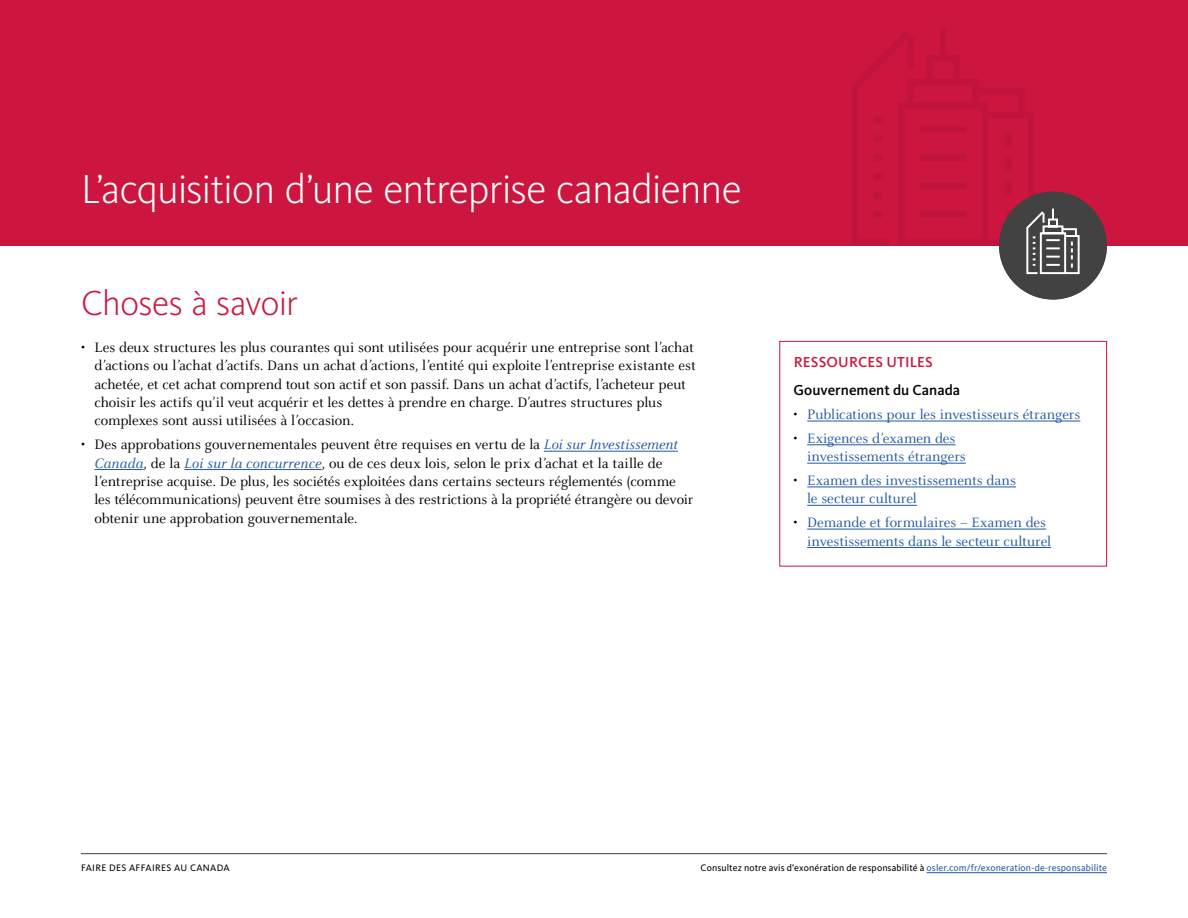
<style>
.page{position:relative;width:1188px;height:918px;background:#fff}
.page>*{position:absolute;margin:0;border:0;box-sizing:border-box;transform-origin:0 0}
.t1{font:300 42px "Kievit Pro";letter-spacing:-.025em;color:#fff}
.t2{font:300 36px "Kievit Pro";letter-spacing:-.015em;color:#cd163f}
.t3{font:15px/18.3px "Celeste OT";letter-spacing:-.005em;color:#000}
.t4{font:15px/18.3px "Celeste OT";letter-spacing:-.005em;color:#2258a4}
.t5{font:500 15px "Kievit Pro";color:#000}
.t6{font:500 15px "Kievit Pro";letter-spacing:.01em;color:#cd163f}
.t7{font:9.75px "Kievit Pro";letter-spacing:.015em;color:#000}
.t8{font:9.75px "Kievit Pro";letter-spacing:.035em;color:#000}
.s1{font-style:italic;color:#2258a4}
.s2{color:#000}
.s3{color:#2258a4}
</style>
<div class="page">
<div style="left:0;top:0;width:1188px;height:246px;background:#cd163f"></div>
<hr style="left:81px;top:853px;width:1026px;height:1px;background:#414141">
<hr style="left:807px;top:421px;width:273px;height:1px;background:#2258a4">
<hr style="left:807px;top:445px;width:149px;height:1px;background:#2258a4">
<hr style="left:807px;top:463px;width:159px;height:1px;background:#2258a4">
<hr style="left:807px;top:487px;width:209px;height:1px;background:#2258a4">
<hr style="left:807px;top:505px;width:110px;height:1px;background:#2258a4">
<hr style="left:807px;top:529px;width:239px;height:1px;background:#2258a4">
<hr style="left:807px;top:547px;width:244px;height:1px;background:#2258a4">
<div style="left:779px;top:341px;width:328px;height:226px;border:1px solid #cd163f"></div>
<hr style="left:544px;top:451px;width:134px;height:1px;background:#2258a4">
<hr style="left:94px;top:469px;width:49px;height:1px;background:#2258a4">
<hr style="left:184px;top:469px;width:138px;height:1px;background:#2258a4">
<hr style="left:927px;top:872px;width:180px;height:1px;background:#2258a4">
<div style="left:999px;top:192px;width:108px;height:108px;background:#424242;border-radius:50%"></div>
<svg style="left:852px;top:27px;width:229px;height:248px"></svg>
<h1 class="t1" style="left:81px;top:163px;width:662px">L’acquisition d’une entreprise canadienne</h1>
<h2 class="t2" style="left:81px;top:281px;width:218px">Choses à savoir</h2>
<p class="t3" style="left:94px;top:338px;width:603px;text-indent:-14px">• Les deux structures les plus courantes qui sont utilisées pour acquérir une entreprise sont l’achat d’actions ou l’achat d’actifs. Dans un achat d’actions, l’entité qui exploite l’entreprise existante est achetée, et cet achat comprend tout son actif et son passif. Dans un achat d’actifs, l’acheteur peut choisir les actifs qu’il veut acquérir et les dettes à prendre en charge. D’autres structures plus complexes sont aussi utilisées à l’occasion.</p>
<p class="t3" style="left:94px;top:435px;width:601px;text-indent:-14px">• Des approbations gouvernementales peuvent être requises en vertu de la <span class="s1">Loi sur Investissement Canada</span>, de la <span class="s1">Loi sur la concurrence</span>, ou de ces deux lois, selon le prix d’achat et la taille de l’entreprise acquise. De plus, les sociétés exploitées dans certains secteurs réglementés (comme les télécommunications) peuvent être soumises à des restrictions à la propriété étrangère ou devoir obtenir une approbation gouvernementale.</p>
<p class="t6" style="left:794px;top:353px;width:141px">RESSOURCES UTILES</p>
<p class="t5" style="left:794px;top:381px;width:168px">Gouvernement du Canada</p>
<p class="t4" style="left:794px;top:405px;width:288px"><span class="s2">•</span> Publications pour les investisseurs étrangers</p>
<p class="t4" style="left:807px;top:429px;width:160px;text-indent:-14px"><span class="s2">•</span> Exigences d’examen des investissements étrangers</p>
<p class="t4" style="left:807px;top:471px;width:210px;text-indent:-14px"><span class="s2">•</span> Examen des investissements dans le secteur culturel</p>
<p class="t4" style="left:807px;top:513px;width:246px;text-indent:-14px"><span class="s2">•</span> Demande et formulaires – Examen des investissements dans le secteur culturel</p>
<p class="t8" style="left:81px;top:862px;width:150px">FAIRE DES AFFAIRES AU CANADA</p>
<p class="t7" style="left:701px;top:862px;width:408px">Consultez notre avis d’exonération de responsabilité à <span class="s3">osler.com/fr/exoneration-de-responsabilite</span></p>
</div>
